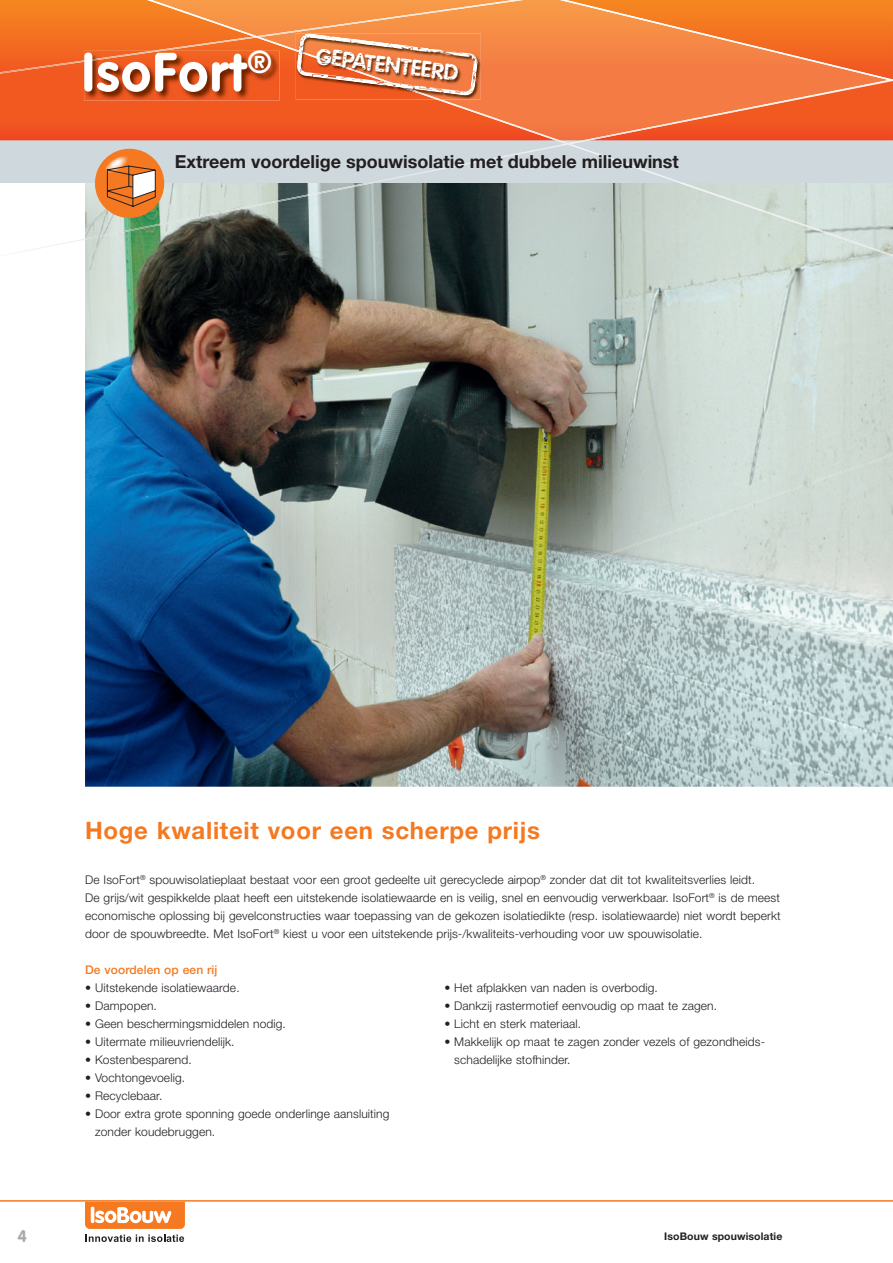
<style>
.page{position:relative;width:893px;height:1263px;background:#fff}
.page>*{position:absolute;margin:0;border:0;box-sizing:border-box;transform-origin:0 0}
.t1{font:700 54px "VAG Rounded";letter-spacing:.03em;color:#fff}
.t2{font:700 24px "Helvetica Neue LT Std";letter-spacing:.03em;color:#f47921}
.t3{font:700 22.2px "VAG Rounded";color:#fff}
.t4{font:700 18px "Helvetica Neue LT Std";color:#231f20}
.t5{font:700 16.5px "VAG Rounded";color:#a8a9ad}
.t6{font:300 12px/18px "Helvetica Neue LT Std";letter-spacing:.01em;color:#231f20}
.t7{font:500 12px "Helvetica Neue LT Std";letter-spacing:.01em;color:#f47921}
.t8{font:700 10.5px "Helvetica Neue LT Std";letter-spacing:.01em;color:#231f20}
</style>
<div class="page">
<img style="left:85px;top:183px;width:808px;height:604px">
<svg style="left:85px;top:1201px;width:100px;height:41px"></svg>
<hr style="left:0;top:1200px;width:893px;height:1px;background:#f47921">
<div style="left:0;top:140px;width:893px;height:43px;background:#cfd8dd"></div>
<svg style="left:0;top:0;width:256px;height:134px;background:#f26321"></svg>
<img style="left:0;top:37px;width:152px;height:37px">
<img style="left:85px;top:183px;width:289px;height:57px">
<img style="left:370px;top:145px;width:313px;height:38px">
<img style="left:147px;top:0;width:376px;height:37px">
<img style="left:679px;top:183px;width:214px;height:73px">
<img style="left:259px;top:37px;width:296px;height:103px">
<svg style="left:555px;top:0;width:338px;height:145px;background:#f27a3d"></svg>
<img style="left:569px;top:453px;width:324px;height:114px">
<img style="left:84px;top:62px;width:195px;height:39px">
<img style="left:84px;top:51px;width:68px;height:11px">
<svg style="left:95px;top:149px;width:69px;height:69px;background:#da945d"></svg>
<img style="left:296px;top:96px;width:145px;height:3px">
<svg style="left:152px;top:0;width:361px;height:96px;background:#e37c40"></svg>
<h1 class="t1" style="left:82px;top:41px;width:192px">IsoFort<sup>®</sup></h1>
<h3 class="t3" style="left:318px;top:43px;width:145px;rotate:7deg">GEPATENTEERD</h3>
<h3 class="t4" style="left:175px;top:150px;width:506px">Extreem voordelige spouwisolatie met dubbele milieuwinst</h3>
<h2 class="t2" style="left:85px;top:815px;width:456px">Hoge kwaliteit voor een scherpe prijs</h2>
<p class="t6" style="left:85px;top:870px;width:697px">De IsoFort<sup>®</sup> spouwisolatieplaat bestaat voor een groot gedeelte uit gerecyclede airpop<sup>®</sup> zonder dat dit tot kwaliteitsverlies leidt.<br>De grijs/wit gespikkelde plaat heeft een uitstekende isolatiewaarde en is veilig, snel en eenvoudig verwerkbaar. IsoFort<sup>®</sup> is de meest economische oplossing bij gevelconstructies waar toepassing van de gekozen isolatiedikte (resp. isolatiewaarde) niet wordt beperkt door de spouwbreedte. Met IsoFort<sup>®</sup> kiest u voor een uitstekende prijs-/kwaliteits-verhouding voor uw spouwisolatie.</p>
<p class="t7" style="left:85px;top:962px;width:134px">De voordelen op een rij</p>
<p class="t6" style="left:85px;top:978px;width:156px">• Uitstekende isolatiewaarde.</p>
<p class="t6" style="left:85px;top:996px;width:73px">• Dampopen.</p>
<p class="t6" style="left:85px;top:1014px;width:202px">• Geen beschermingsmiddelen nodig.</p>
<p class="t6" style="left:85px;top:1032px;width:151px">• Uitermate milieuvriendelijk.</p>
<p class="t6" style="left:85px;top:1050px;width:108px">• Kostenbesparend.</p>
<p class="t6" style="left:85px;top:1068px;width:101px">• Vochtongevoelig.</p>
<p class="t6" style="left:85px;top:1086px;width:79px">• Recyclebaar.</p>
<p class="t6" style="left:95px;top:1104px;width:296px;text-indent:-10px">• Door extra grote sponning goede onderlinge aansluiting zonder koudebruggen.</p>
<p class="t6" style="left:444px;top:978px;width:215px">• Het afplakken van naden is overbodig.</p>
<p class="t6" style="left:444px;top:996px;width:274px">• Dankzij rastermotief eenvoudig op maat te zagen.</p>
<p class="t6" style="left:444px;top:1014px;width:138px">• Licht en sterk materiaal.</p>
<p class="t6" style="left:454px;top:1032px;width:312px;text-indent:-10px">• Makkelijk op maat te zagen zonder vezels of gezond heids&shy;schadelijke stofhinder.</p>
<h3 class="t5" style="left:18px;top:1227px;width:11px">4</h3>
<p class="t8" style="left:664px;top:1229px;width:120px">IsoBouw spouwisolatie</p>
</div>
